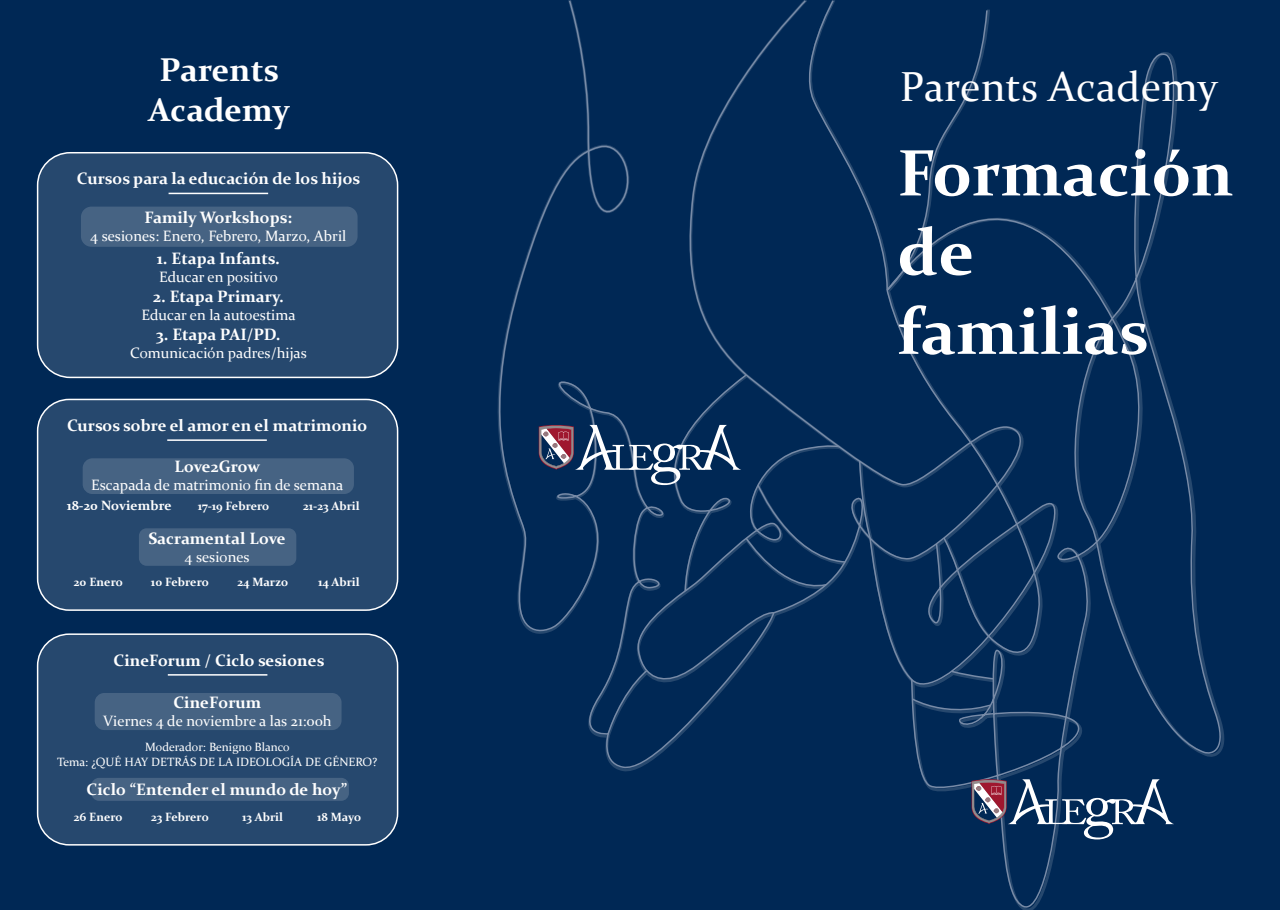
<style>
.page{position:relative;width:1280px;height:910px;background:#002855}
.page>*{position:absolute;margin:0;border:0;box-sizing:border-box;transform-origin:0 0}
.t1{font:700 66px/79.2px "Constantia";color:#fff}
.t2{font:42px "Constantia";letter-spacing:.01em;color:#fff}
.t3{font:700 33px/39.6px "Constantia";color:#fff;text-align:center}
.t4{font:700 16.5px "Constantia";color:#fff}
.t5{font:15px "Constantia";color:#fff}
.t6{font:700 13.5px "Constantia";color:#fff}
.t7{font:700 12px "Constantia";color:#fff}
.t8{font:12px/15px "Constantia";color:#fff;text-align:center}
</style>
<div class="page">
<div style="left:38px;top:399px;width:360px;height:211px;background:#26486e;border-radius:32px"></div>
<div style="left:38px;top:153px;width:360px;height:224px;background:#26486e;border-radius:33px"></div>
<hr style="left:169px;top:193px;width:99px;height:1px;background:#fff">
<div style="left:37px;top:152px;width:361px;height:226px;border:2px solid #fff;border-radius:33px"></div>
<hr style="left:167px;top:439px;width:100px;height:2px;background:#fff">
<div style="left:37px;top:399px;width:361px;height:212px;border:2px solid #fff;border-radius:32px"></div>
<div style="left:38px;top:634px;width:360px;height:211px;background:#26486e;border-radius:32px"></div>
<hr style="left:168px;top:674px;width:99px;height:2px;background:#fff">
<div style="left:37px;top:633px;width:361px;height:213px;border:2px solid #fff;border-radius:32px"></div>
<div style="left:81px;top:207px;width:277px;height:40px;background:#466383;border-radius:11px"></div>
<div style="left:83px;top:458px;width:271px;height:36px;background:#466383;border-radius:10px"></div>
<div style="left:139px;top:528px;width:157px;height:38px;background:#466383;border-radius:8px"></div>
<div style="left:95px;top:693px;width:247px;height:37px;background:#466383;border-radius:10px"></div>
<div style="left:91px;top:778px;width:258px;height:23px;background:#466383;border-radius:8px"></div>
<svg style="left:497px;top:0;width:101px;height:737px"></svg>
<svg style="left:598px;top:7px;width:200px;height:764px"></svg>
<svg style="left:903px;top:231px;width:199px;height:679px"></svg>
<svg style="left:635px;top:596px;width:163px;height:88px"></svg>
<svg style="left:798px;top:0;width:244px;height:670px"></svg>
<svg style="left:1063px;top:52px;width:162px;height:704px"></svg>
<svg style="left:910px;top:697px;width:85px;height:24px"></svg>
<svg style="left:949px;top:670px;width:49px;height:14px"></svg>
<svg style="left:539px;top:371px;width:310px;height:225px"></svg>
<svg style="left:971px;top:779px;width:203px;height:60px"></svg>
<h3 class="t3" style="left:149px;top:48px;width:142px">Parents<br>Academy</h3>
<p class="t4" style="left:77px;top:167px;width:285px">Cursos para la educación de los hijos</p>
<p class="t4" style="left:145px;top:205px;width:149px">Family Workshops:</p>
<p class="t5" style="left:90px;top:225px;width:258px">4 sesiones: Enero, Febrero, Marzo, Abril</p>
<p class="t4" style="left:157px;top:247px;width:124px">1. Etapa Infants.</p>
<p class="t5" style="left:159px;top:267px;width:120px">Educar en positivo</p>
<p class="t4" style="left:153px;top:285px;width:132px">2. Etapa Primary.</p>
<p class="t5" style="left:141px;top:304px;width:156px">Educar en la autoestima</p>
<p class="t4" style="left:156px;top:322px;width:126px">3. Etapa PAI/PD.</p>
<p class="t5" style="left:130px;top:342px;width:178px">Comunicación padres/hijas</p>
<p class="t4" style="left:67px;top:414px;width:302px">Cursos sobre el amor en el matrimonio</p>
<p class="t4" style="left:174px;top:455px;width:87px">Love2Grow</p>
<p class="t5" style="left:91px;top:475px;width:254px">Escapada de matrimonio fin de semana</p>
<p class="t4" style="left:149px;top:527px;width:139px">Sacramental Love</p>
<p class="t5" style="left:185px;top:546px;width:67px">4 sesiones</p>
<p class="t6" style="left:67px;top:496px;width:106px">18-20 Noviembre</p>
<p class="t7" style="left:198px;top:498px;width:73px">17-19 Febrero</p>
<p class="t7" style="left:303px;top:498px;width:58px">21-23 Abril</p>
<p class="t7" style="left:74px;top:574px;width:51px">20 Enero</p>
<p class="t7" style="left:151px;top:574px;width:59px">10 Febrero</p>
<p class="t7" style="left:237px;top:574px;width:52px">24 Marzo</p>
<p class="t7" style="left:318px;top:574px;width:43px">14 Abril</p>
<p class="t4" style="left:114px;top:649px;width:212px">CineForum / Ciclo sesiones</p>
<p class="t4" style="left:173px;top:691px;width:89px">CineForum</p>
<p class="t5" style="left:103px;top:711px;width:230px">Viernes 4 de noviembre a las 21:00h</p>
<p class="t8" style="left:57px;top:739px;width:322px">Moderador: Benigno Blanco<br>Tema: ¿QUÉ HAY DETRÁS DE LA IDEOLOGÍA DE GÉNERO?</p>
<p class="t4" style="left:86px;top:778px;width:263px">Ciclo “Entender el mundo de hoy”</p>
<p class="t7" style="left:74px;top:808px;width:50px">26 Enero</p>
<p class="t7" style="left:151px;top:808px;width:59px">23 Febrero</p>
<p class="t7" style="left:242px;top:808px;width:42px">13 Abril</p>
<p class="t7" style="left:317px;top:808px;width:46px">18 Mayo</p>
<h2 class="t2" style="left:900px;top:59px;width:320px">Parents Academy</h2>
<h1 class="t1" style="left:897px;top:130px;width:337px">Formación de familias</h1>
</div>
